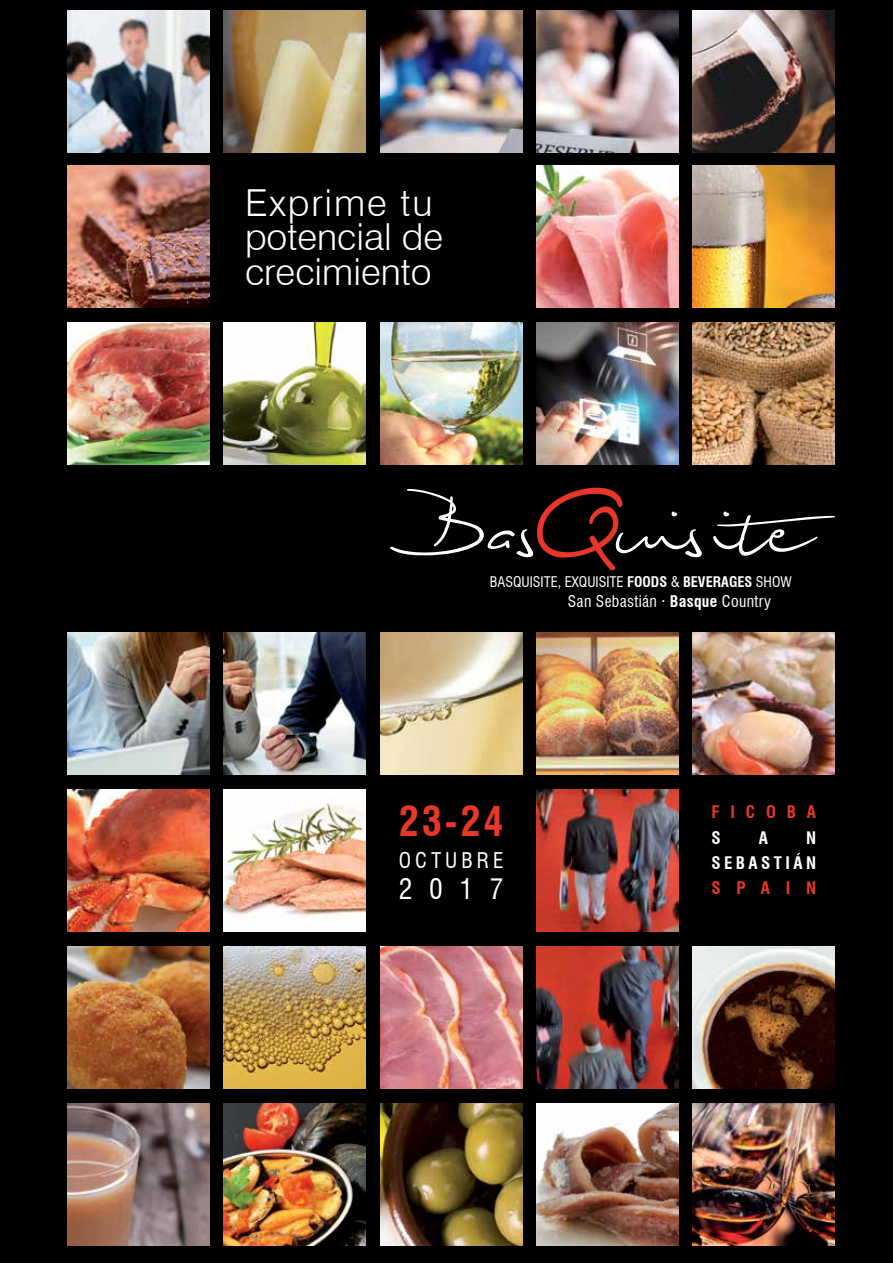
<style>
.page{position:relative;width:893px;height:1263px;background:#000}
.page>*{position:absolute;margin:0;border:0;box-sizing:border-box;transform-origin:0 0}
.t1{font:700 condensed 40.2px "Swiss 721 BT";color:#e83728}
.t2{font:300 37.2px/34.3px "Swiss 721 BT";color:#fff}
.t3{font:condensed 27.45px "Swiss 721 BT";color:#fff}
.t4{font:condensed 21.15px "Swiss 721 BT";letter-spacing:.19em;color:#fff}
.t5{font:700 condensed 16.95px/25.3px "Swiss 721 BT";letter-spacing:.2em;color:#fff;text-align:right}
.t6{font:700 condensed 16.95px "Swiss 721 BT";letter-spacing:.64em;color:#e83728}
.t7{font:condensed 15.75px "Swiss 721 BT";letter-spacing:.02em;color:#fff}
.t8{font:condensed 14.25px "Swiss 721 BT";color:#fff}
.s1{font-weight:700}
</style>
<div class="page">
<img style="left:536px;top:790px;width:142px;height:142px">
<img style="left:536px;top:323px;width:142px;height:142px">
<img style="left:67px;top:790px;width:142px;height:142px">
<img style="left:67px;top:323px;width:142px;height:142px">
<img style="left:67px;top:1103px;width:142px;height:143px">
<img style="left:67px;top:947px;width:142px;height:142px">
<img style="left:693px;top:323px;width:142px;height:142px">
<img style="left:380px;top:947px;width:142px;height:142px">
<img style="left:67px;top:11px;width:142px;height:142px">
<img style="left:224px;top:1103px;width:142px;height:143px">
<img style="left:224px;top:947px;width:142px;height:142px">
<img style="left:224px;top:790px;width:142px;height:142px">
<img style="left:224px;top:633px;width:142px;height:142px">
<img style="left:224px;top:11px;width:142px;height:142px">
<img style="left:380px;top:1103px;width:142px;height:143px">
<img style="left:67px;top:166px;width:142px;height:142px">
<img style="left:224px;top:323px;width:142px;height:142px">
<img style="left:380px;top:633px;width:142px;height:142px">
<img style="left:67px;top:633px;width:142px;height:142px">
<img style="left:380px;top:11px;width:142px;height:142px">
<img style="left:536px;top:1103px;width:142px;height:143px">
<img style="left:693px;top:1103px;width:142px;height:143px">
<img style="left:536px;top:947px;width:142px;height:142px">
<img style="left:380px;top:323px;width:142px;height:142px">
<img style="left:536px;top:633px;width:142px;height:142px">
<img style="left:536px;top:166px;width:142px;height:142px">
<img style="left:536px;top:11px;width:142px;height:142px">
<img style="left:693px;top:11px;width:142px;height:142px">
<img style="left:693px;top:947px;width:142px;height:142px">
<img style="left:693px;top:633px;width:142px;height:142px">
<img style="left:693px;top:166px;width:142px;height:142px">
<svg style="left:390px;top:488px;width:445px;height:82px"></svg>
<h2 class="t2" style="left:245px;top:185px;width:200px">Exprime tu potencial de crecimiento</h2>
<p class="t8" style="left:490px;top:574px;width:303px">BASQUISITE, EXQUISITE <span class="s1">FOODS</span> &amp; <span class="s1">BEVERAGES</span> SHOW</p>
<p class="t7" style="left:568px;top:592px;width:205px">SAN SEBASTIÁN · <span class="s1">BASQUE</span> COUNTRY</p>
<h1 class="t1" style="left:399px;top:797px;width:106px">23-24</h1>
<h3 class="t4" style="left:399px;top:847px;width:106px">OCTUBRE</h3>
<h3 class="t3" style="left:399px;top:873px;width:106px">2017</h3>
<p class="t6" style="left:711px;top:802px;width:106px">FICOBA</p>
<p class="t5" style="left:711px;top:825px;width:11px">S</p>
<p class="t5" style="left:759px;top:825px;width:11px">A</p>
<p class="t5" style="left:711px;top:825px;width:106px">N<br>SEBASTIÁN</p>
<p class="t6" style="left:711px;top:878px;width:106px">SPAIN</p>
</div>
